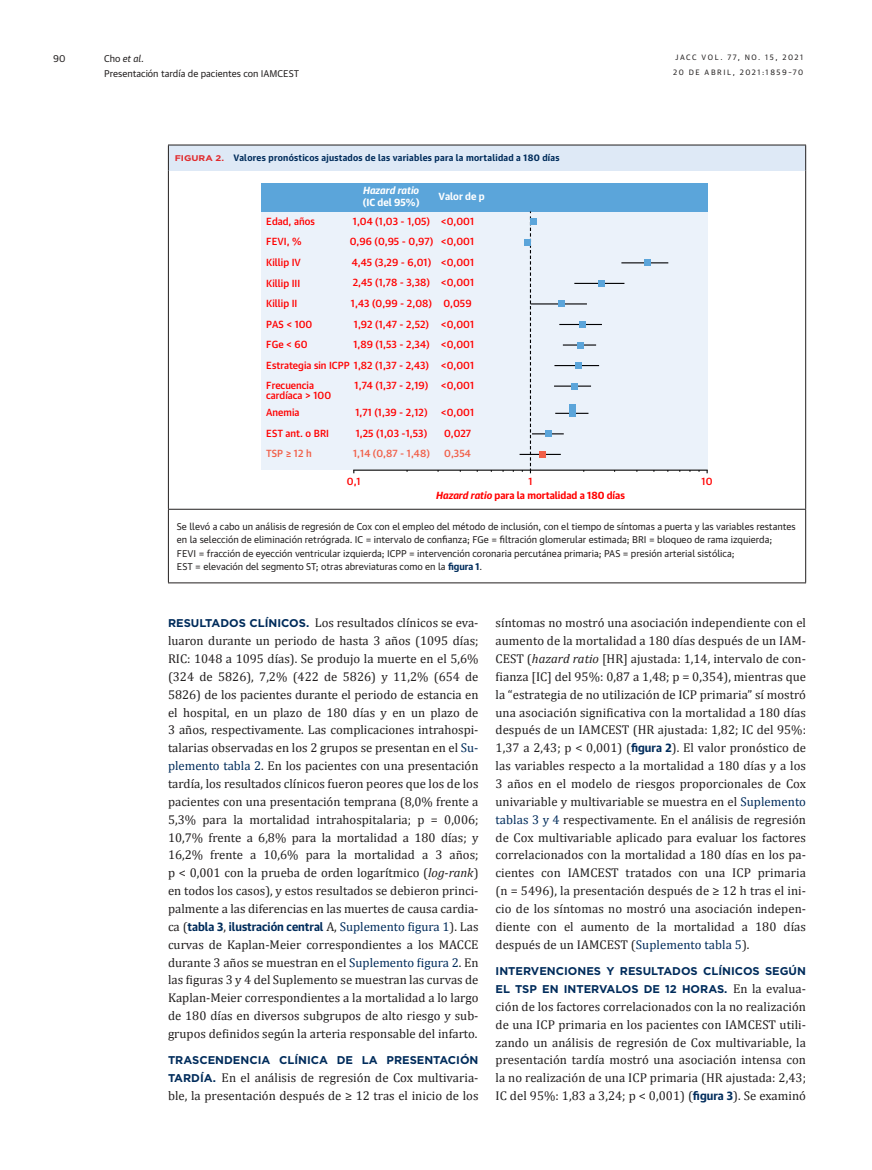
<style>
.page{position:relative;width:872px;height:1170px;background:#fff}
.page>*{position:absolute;margin:0;border:0;box-sizing:border-box;transform-origin:0 0}
.t1{font:12.75px/17.9px "Cambria";letter-spacing:.005em;color:#221f1f;text-align:justify}
.t2{font:700 11.55px "Guardian Text Sans";color:#002c5b}
.t3{font:700 11.25px/17.9px "Gotham";color:#002c5b}
.t4{font:500 10.05px/20.5px "Guardian Text Sans";color:#f00}
.t5{font:700 10.05px "Guardian Text Sans";color:#f00}
.t6{font:500 10.05px "Guardian Text Sans";color:#f15f48}
.t7{font:700 10.05px "Guardian Text Sans";color:#fff}
.t8{font:italic 700 10.05px "Guardian Text Sans";color:#fff}
.t9{font:9.45px/13.5px "Guardian Text Sans";color:#221f1f}
.t10{font:italic 9.45px "Guardian Text Sans";color:#221f1f}
.t11{font:700 9px "Guardian Text Sans";letter-spacing:.03em;color:#002c5b}
.t12{font:7.5px "Guardian Text Sans";letter-spacing:.205em;color:#221f1f}
.s1{font-style:normal}
.s2{font-family:"Gotham";font-size:8.25px;color:#e12a2c}
.s3{font-style:italic}
.s4{font-weight:700;color:#002c5b}
.s5{font-family:"Gotham";font-weight:700;font-size:11.25px;color:#002c5b}
.s6{color:#002c5b}
.s7{font-family:"Cambria";font-weight:400;font-size:12.75px;color:#221f1f}
.s8{font-family:"Cambria";font-weight:400;font-size:12.75px}
.s9{font-family:"Guardian Text Sans";font-weight:700;font-size:11.55px;color:#002c5b}
</style>
<div class="page">
<div style="left:168px;top:145px;width:637px;height:25px;background:#dee9f6"></div>
<hr style="left:168px;top:170px;width:1px;height:339px;background:#221f1f">
<hr style="left:805px;top:170px;width:1px;height:339px;background:#221f1f">
<hr style="left:168px;top:509px;width:638px;height:1px;background:#221f1f">
<hr style="left:168px;top:509px;width:1px;height:73px;background:#221f1f">
<hr style="left:805px;top:509px;width:1px;height:73px;background:#221f1f">
<hr style="left:168px;top:582px;width:638px;height:1px;background:#221f1f">
<svg style="left:168px;top:146px;width:1px;height:24px"></svg>
<hr style="left:168px;top:145px;width:638px;height:1px;background:#221f1f">
<svg style="left:805px;top:145px;width:1px;height:25px"></svg>
<div style="left:261px;top:211px;width:446px;height:259px;background:#ebf2fa"></div>
<div style="left:261px;top:183px;width:446px;height:28px;background:#5ba5da"></div>
<hr style="left:354px;top:469px;width:353px;height:1px;background:#000001">
<hr style="left:574px;top:283px;width:50px;height:1px;background:#000001">
<div style="left:598px;top:280px;width:7px;height:6px;background:#5ba5da"></div>
<hr style="left:621px;top:262px;width:47px;height:1px;background:#000001">
<svg style="left:644px;top:260px;width:6px;height:6px"></svg>
<hr style="left:530px;top:303px;width:57px;height:1px;background:#000001">
<svg style="left:558px;top:301px;width:6px;height:6px"></svg>
<hr style="left:559px;top:324px;width:43px;height:1px;background:#000001">
<svg style="left:579px;top:321px;width:6px;height:6px"></svg>
<hr style="left:563px;top:344px;width:33px;height:1px;background:#000001">
<svg style="left:577px;top:342px;width:6px;height:6px"></svg>
<hr style="left:554px;top:365px;width:45px;height:1px;background:#000001">
<div style="left:575px;top:362px;width:7px;height:7px;background:#5ba5da"></div>
<hr style="left:554px;top:385px;width:37px;height:1px;background:#000001">
<svg style="left:571px;top:383px;width:6px;height:6px"></svg>
<hr style="left:555px;top:413px;width:33px;height:1px;background:#000001">
<div style="left:570px;top:403px;width:6px;height:13px;background:#5ba5da"></div>
<hr style="left:532px;top:433px;width:32px;height:1px;background:#000001">
<div style="left:546px;top:430px;width:6px;height:7px;background:#5ba5da"></div>
<hr style="left:519px;top:454px;width:42px;height:1px;background:#000001">
<svg style="left:522px;top:211px;width:23px;height:262px"></svg>
<p class="t9" style="left:53px;top:52px;width:14px">90</p>
<p class="t10" style="left:104px;top:54px;width:42px"><span class="s1">Cho</span> et al.</p>
<p class="t12" style="left:675px;top:53px;width:130px">JACC VOL. 77, NO. 15, 2021</p>
<p class="t9" style="left:104px;top:67px;width:196px">Presentación tardía de pacientes con IAMCEST</p>
<p class="t12" style="left:673px;top:68px;width:132px">20 DE ABRIL, 2021:1859–70</p>
<p class="t11" style="left:175px;top:153px;width:386px"><span class="s2">FIGURA 2.</span> Valores pronósticos ajustados de las variables para la mortalidad a 180 días</p>
<p class="t8" style="left:363px;top:186px;width:58px">Hazard ratio</p>
<p class="t7" style="left:363px;top:198px;width:58px">(IC del 95%)</p>
<p class="t7" style="left:438px;top:192px;width:48px">Valor de p</p>
<p class="t4" style="left:350px;top:212px;width:85px;text-align:center">1,04 (1,03 - 1,05)<br>0,96 (0,95 - 0,97)</p>
<p class="t4" style="left:353px;top:273px;width:79px">2,45 (1,78 - 3,38)</p>
<p class="t4" style="left:266px;top:212px;width:50px">Edad, años<br>FEVI, %<br>Killip IV<br>Killip III<br>Killip II<br>PAS &lt; 100<br>FGe &lt; 60</p>
<p class="t4" style="left:352px;top:253px;width:81px">4,45 (3,29 - 6,01)</p>
<p class="t4" style="left:351px;top:294px;width:83px">1,43 (0,99 - 2,08)</p>
<p class="t4" style="left:354px;top:314px;width:77px">1,92 (1,47 - 2,52)</p>
<p class="t4" style="left:353px;top:335px;width:78px">1,89 (1,53 - 2,34)</p>
<p class="t4" style="left:266px;top:355px;width:164px">Estrategia sin ICPP 1,82 (1,37 - 2,43)</p>
<p class="t4" style="left:355px;top:376px;width:75px">1,74 (1,37 - 2,19)</p>
<p class="t4" style="left:355px;top:403px;width:74px">1,71 (1,39 - 2,12)<br>1,25 (1,03 -1,53)</p>
<p class="t6" style="left:353px;top:449px;width:78px">1,14 (0,87 - 1,48)</p>
<p class="t4" style="left:266px;top:381px;width:66px;line-height:10.1px">Frecuencia cardíaca &gt; 100</p>
<p class="t4" style="left:266px;top:403px;width:64px">Anemia<br>EST ant. o BRI</p>
<p class="t6" style="left:266px;top:449px;width:47px">TSP ≥ 12 h</p>
<p class="t4" style="left:441px;top:212px;width:35px">&lt;0,001 &lt;0,001</p>
<p class="t4" style="left:441px;top:273px;width:35px">&lt;0,001</p>
<p class="t4" style="left:441px;top:253px;width:35px">&lt;0,001</p>
<p class="t4" style="left:441px;top:294px;width:35px">0,059 &lt;0,001 &lt;0,001 &lt;0,001 &lt;0,001</p>
<p class="t4" style="left:441px;top:403px;width:35px;text-align:center">&lt;0,001<br>0,027</p>
<p class="t6" style="left:444px;top:449px;width:28px">0,354</p>
<p class="t4" style="left:347px;top:472px;width:15px">0,1</p>
<p class="t4" style="left:528px;top:472px;width:6px">1</p>
<p class="t4" style="left:701px;top:472px;width:12px">10</p>
<p class="t5" style="left:436px;top:491px;width:190px"><span class="s3">Hazard ratio</span> para la mortalidad a 180 días</p>
<p class="t9" style="left:177px;top:519px;width:620px">Se llevó a cabo un análisis de regresión de Cox con el empleo del método de inclusión, con el tiempo de síntomas a puerta y las variables restantes en la selección de eliminación retrógrada. IC = intervalo de confianza; FGe = filtración glomerular estimada; BRI = bloqueo de rama izquierda;<br>FEVI = fracción de eyección ventricular izquierda; ICPP = intervención coronaria percutánea primaria; PAS = presión arterial sistólica;<br>EST = elevación del segmento ST; otras abreviaturas como en la <span class="s4">figura 1</span>.</p>
<p class="t1" style="left:168px;top:615px;width:312px"><span class="s5">RESULTADOS CLÍNICOS.</span> Los resultados clínicos se eva&shy;luaron durante un periodo de hasta 3 años (1095 días; RIC: 1048 a 1095 días). Se produjo la muerte en el 5,6% (324 de 5826), 7,2% (422 de 5826) y 11,2% (654 de 5826) de los pacientes durante el periodo de estancia en el hospital, en un plazo de 180 días y en un plazo de 3 años, respectivamente. Las complicaciones intrahospi&shy;talarias observadas en los 2 grupos se presentan en el <span class="s6">Su&shy;plemento tabla 2</span>. En los pacientes con una presentación tardía, los resultados clínicos fueron peores que los de los pacientes con una presentación temprana (8,0% frente a 5,3% para la mortalidad intrahospitalaria; p = 0,006; 10,7% frente a 6,8% para la mortalidad a 180 días; y 16,2% frente a 10,6% para la mortalidad a 3 años; p &lt; 0,001 con la prueba de orden logarítmico (<span class="s3">log-rank</span>) en todos los casos), y estos resultados se debieron princi&shy;palmente a las diferencias en las muertes de causa cardia-</p>
<p class="t2" style="left:168px;top:919px;width:312px"><span class="s7">ca (</span>tabla 3<span class="s7">,</span> ilustración central <span class="s7">A,</span> <span class="s8">Suplemento figura 1</span><span class="s7">). Las</span></p>
<p class="t1" style="left:168px;top:936px;width:312px">curvas de Kaplan-Meier correspondientes a los MACCE durante 3 años se muestran en el <span class="s6">Suplemento figura 2</span>. En las figuras 3 y 4 del Suplemento se muestran las curvas de Kaplan-Meier correspondientes a la mortalidad a lo largo de 180 días en diversos subgrupos de alto riesgo y sub&shy;grupos definidos según la arteria responsable del infarto.</p>
<p class="t3" style="left:168px;top:1051px;width:312px">TRASCENDENCIA CLÍNICA DE LA PRESENTACIÓN</p>
<p class="t1" style="left:168px;top:1070px;width:312px"><span class="s5">TARDÍA.</span> En el análisis de regresión de Cox multivaria&shy;ble, la presentación después de ≥ 12 tras el inicio de los</p>
<p class="t1" style="left:495px;top:615px;width:312px">síntomas no mostró una asociación independiente con el aumento de la mortalidad a 180 días después de un IAM-CEST (<span class="s3">hazard ratio</span> [HR] ajustada: 1,14, intervalo de con&shy;fianza [IC] del 95%: 0,87 a 1,48; p = 0,354), mientras que la “estrategia de no utilización de ICP primaria” sí mostró una asociación significativa con la mortalidad a 180 días después de un IAMCEST (HR ajustada: 1,82; IC del 95%:<br>1,37 a 2,43; p &lt; 0,001) (<span class="s9">figura 2</span>). El valor pronóstico de las variables respecto a la mortalidad a 180 días y a los 3 años en el modelo de riesgos proporcionales de Cox univariable y multivariable se muestra en el <span class="s6">Suplemento tablas 3 y 4</span> respectivamente. En el análisis de regresión de Cox multivariable aplicado para evaluar los factores correlacionados con la mortalidad a 180 días en los pa&shy;cientes con IAMCEST tratados con una ICP primaria (n = 5496), la presentación después de ≥ 12 h tras el ini&shy;cio de los síntomas no mostró una asociación indepen&shy;diente con el aumento de la mortalidad a 180 días después de un IAMCEST (<span class="s6">Suplemento tabla 5</span>).</p>
<p class="t3" style="left:495px;top:962px;width:312px">INTERVENCIONES Y RESULTADOS CLÍNICOS SEGÚN<br>EL TSP EN INTERVALOS DE 12 HORAS. <span class="s7">En la evalua-</span></p>
<p class="t1" style="left:495px;top:998px;width:312px">ción de los factores correlacionados con la no realización de una ICP primaria en los pacientes con IAMCEST utili&shy;zando un análisis de regresión de Cox multivariable, la presentación tardía mostró una asociación intensa con la no realización de una ICP primaria (HR ajustada: 2,43; IC del 95%: 1,83 a 3,24; p &lt; 0,001) (<span class="s9">figura 3</span>). Se examinó</p>
</div>
